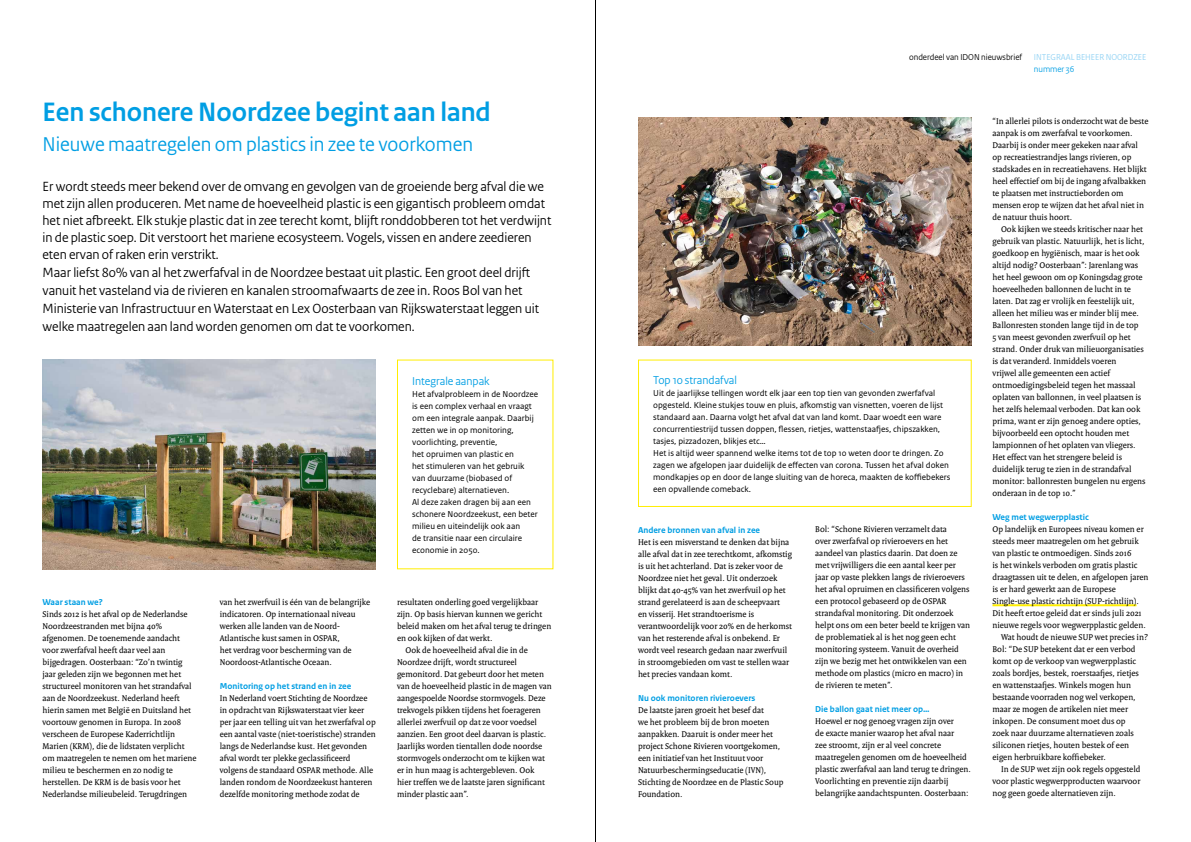
<style>
.page{position:relative;width:1191px;height:842px;background:#fff}
.page>*{position:absolute;margin:0;border:0;box-sizing:border-box;transform-origin:0 0}
._1_Titel{font:700 28px "Rijksoverheid Sans Heading";color:#009ee3}
._1_Titel-2{font:21px "Rijksoverheid Sans Heading";color:#009ee3}
._2_Introductie{font:14px/17px "Rijksoverheid Sans Heading";color:#000}
._5_Broodtekst{font:12px "Rijksoverheid Sans Heading";color:#009ee3}
._5_Broodtekst-2{font:9px/12px "Rijksoverheid Serif";color:#000}
._5_Broodtekst-3{font:9px/12px "Rijksoverheid Sans Text";color:#000}
._3_Kop1{font:700 9px "Rijksoverheid Sans Text";color:#009ee3}
._8_Link_Nieuwsbrief{font:9px/12px "Rijksoverheid Sans Heading";color:#91d2f4}
._10_RO_Broodtekst_Se{font:9px "Rijksoverheid Sans Heading";color:#000}
.s1{color:#009ee3}
</style>
<div class="page">
<div style="left:638px;top:360px;width:333px;height:147px;border:1px solid #fe0"></div>
<hr style="left:992px;top:604px;width:144px;height:2px;background:#fe0">
<hr style="left:595px;top:0;width:1px;height:842px;background:#000">
<img style="left:43px;top:360px;width:333px;height:209px">
<img style="left:638px;top:118px;width:333px;height:228px">
<h1 class="_1_Titel" style="left:43px;top:96px;width:450px">Een schonere Noordzee begint aan land</h1>
<h1 class="_1_Titel-2" style="left:43px;top:132px;width:432px">Nieuwe maatregelen om plastics in zee te voorkomen</h1>
<p class="_2_Introductie" style="left:43px;top:178px;width:510px">Er wordt steeds meer bekend over de omvang en gevolgen van de groeiende berg afval die we met zijn allen produceren. Met name de hoeveelheid plastic is een gigantisch probleem omdat het niet afbreekt. Elk stukje plastic dat in zee terecht komt, blijft ronddobberen tot het verdwijnt in de plastic soep. Dit verstoort het mariene ecosysteem. Vogels, vissen en andere zeedieren eten ervan of raken erin verstrikt.</p>
<p class="_2_Introductie" style="left:43px;top:264px;width:498px;line-height:18px">Maar liefst 80% van al het zwerfafval in de Noordzee bestaat uit plastic. Een groot deel drijft vanuit het vasteland via de rivieren en kanalen stroomafwaarts de zee in. Roos Bol van het Ministerie van Infrastructuur en Waterstaat en Lex Oosterbaan van Rijkswaterstaat leggen uit welke maatregelen aan land worden genomen om dat te voorkomen.</p>
<h2 class="_3_Kop1" style="left:43px;top:597px;width:62px">Waar staan we?</h2>
<p class="_5_Broodtekst-2" style="left:43px;top:608px;width:155px">Sinds 2012 is het afval op de Nederlandse Noordzeestranden met bijna 40% afgenomen. De toenemende aandacht voor zwerfafval heeft daar veel aan bijgedragen. Oosterbaan: “Zo’n twintig jaar geleden zijn we begonnen met het structureel monitoren van het strandafval aan de Noordzeekust. Nederland heeft hierin samen met België en Duitsland het voortouw genomen in Europa. In 2008 verscheen de Europese Kaderrichtlijn Marien (KRM), die de lidstaten verplicht om maatregelen te nemen om het mariene milieu te beschermen en zo nodig te herstellen. De KRM is de basis voor het Nederlandse milieubeleid. Terugdringen</p>
<p class="_5_Broodtekst-2" style="left:220px;top:596px;width:152px">van het zwerfvuil is één van de belangrijke indicatoren. Op internationaal niveau werken alle landen van de Noord-Atlantische kust samen in OSPAR,<br>het verdrag voor bescherming van de Noordoost-Atlantische Oceaan.</p>
<h2 class="_3_Kop1" style="left:220px;top:681px;width:133px">Monitoring op het strand en in zee</h2>
<p class="_5_Broodtekst-2" style="left:220px;top:692px;width:157px">In Nederland voert Stichting de Noordzee in opdracht van Rijkswaterstaat vier keer per jaar een telling uit van het zwerfafval op een aantal vaste (niet-toeristische) stranden langs de Nederlandse kust. Het gevonden afval wordt ter plekke geclassificeerd volgens de standaard OSPAR methode. Alle landen rondom de Noordzeekust hanteren dezelfde monitoring methode zodat de</p>
<p class="_5_Broodtekst" style="left:412px;top:374px;width:79px">Integrale aanpak</p>
<p class="_5_Broodtekst-3" style="left:412px;top:388px;width:128px">Het afvalprobleem in de Noordzee is een complex verhaal en vraagt om een integrale aanpak. Daarbij zetten we in op monitoring, voorlichting, preventie,</p>
<p class="_5_Broodtekst-3" style="left:412px;top:448px;width:114px">het opruimen van plastic en het stimuleren van het gebruik van duurzame (biobased of recyclebare) alternatieven.</p>
<p class="_5_Broodtekst-3" style="left:412px;top:496px;width:127px">Al deze zaken dragen bij aan een schonere Noordzeekust, een beter milieu en uiteindelijk ook aan<br>de transitie naar een circulaire economie in 2050.</p>
<p class="_5_Broodtekst-2" style="left:397px;top:596px;width:156px">resultaten onderling goed vergelijkbaar zijn. Op basis hiervan kunnen we gericht beleid maken om het afval terug te dringen en ook kijken of dat werkt.</p>
<p class="_5_Broodtekst-2" style="left:405px;top:644px;width:124px">Ook de hoeveelheid afval die in de</p>
<p class="_5_Broodtekst-2" style="left:397px;top:656px;width:156px">Noordzee drijft, wordt structureel gemonitord. Dat gebeurt door het meten van de hoeveelheid plastic in de magen van aangespoelde Noordse stormvogels. Deze trekvogels pikken tijdens het foerageren allerlei zwerfvuil op dat ze voor voedsel aanzien. Een groot deel daarvan is plastic.<br>Jaarlijks worden tientallen dode noordse stormvogels onderzocht om te kijken wat er in hun maag is achtergebleven. Ook<br>hier treffen we de laatste jaren significant minder plastic aan”.</p>
<p class="_10_RO_Broodtekst_Se" style="left:909px;top:52px;width:114px">onderdeel van IDON nieuwsbrief</p>
<p class="_8_Link_Nieuwsbrief" style="left:1034px;top:51px;width:114px">INTEGRAAL BEHEER NOORDZEE <span class="s1">nummer 36</span></p>
<p class="_5_Broodtekst" style="left:653px;top:373px;width:85px">Top 10 strandafval</p>
<p class="_5_Broodtekst-3" style="left:653px;top:387px;width:291px">Uit de jaarlijkse tellingen wordt elk jaar een top tien van gevonden zwerfafval opgesteld. Kleine stukjes touw en pluis, afkomstig van visnetten, voeren de lijst standaard aan. Daarna volgt het afval dat van land komt. Daar woedt een ware concurrentiestrijd tussen doppen, flessen, rietjes, wattenstaafjes, chipszakken, tasjes, pizzadozen, blikjes etc…</p>
<p class="_5_Broodtekst-3" style="left:653px;top:447px;width:299px">Het is altijd weer spannend welke items tot de top 10 weten door te dringen. Zo zagen we afgelopen jaar duidelijk de effecten van corona. Tussen het afval doken mondkapjes op en door de lange sluiting van de horeca, maakten de koffiebekers een opvallende comeback.</p>
<h2 class="_3_Kop1" style="left:638px;top:525px;width:124px">Andere bronnen van afval in zee</h2>
<p class="_5_Broodtekst-2" style="left:638px;top:536px;width:155px">Het is een misverstand te denken dat bijna alle afval dat in zee terechtkomt, afkomstig is uit het achterland. Dat is zeker voor de Noordzee niet het geval. Uit onderzoek blijkt dat 40-45% van het zwerfvuil op het strand gerelateerd is aan de scheepvaart<br>en visserij. Het strandtoerisme is verantwoordelijk voor 20% en de herkomst van het resterende afval is onbekend. Er wordt veel research gedaan naar zwerfvuil in stroomgebieden om vast te stellen waar het precies vandaan komt.</p>
<h2 class="_3_Kop1" style="left:638px;top:693px;width:119px">Nu ook monitoren rivieroevers</h2>
<p class="_5_Broodtekst-2" style="left:638px;top:704px;width:147px">De laatste jaren groeit het besef dat<br>we het probleem bij de bron moeten aanpakken. Daaruit is onder meer het project Schone Rivieren voortgekomen, een initiatief van het Instituut voor Natuurbeschermingseducatie (IVN), Stichting de Noordzee en de Plastic Soup Foundation.</p>
<p class="_5_Broodtekst-2" style="left:815px;top:523px;width:133px">Bol: “Schone Rivieren verzamelt data</p>
<p class="_5_Broodtekst-2" style="left:815px;top:535px;width:156px">over zwerfafval op rivieroevers en het aandeel van plastics daarin. Dat doen ze met vrijwilligers die een aantal keer per jaar op vaste plekken langs de rivieroevers het afval opruimen en classificeren volgens een protocol gebaseerd op de OSPAR strandafval monitoring. Dit onderzoek helpt ons om een beter beeld te krijgen van de problematiek al is het nog geen echt monitoring systeem. Vanuit de overheid zijn we bezig met het ontwikkelen van een methode om plastics (micro en macro) in de rivieren te meten”.</p>
<h2 class="_3_Kop1" style="left:815px;top:704px;width:116px">Die ballon gaat niet meer op…</h2>
<p class="_5_Broodtekst-2" style="left:815px;top:715px;width:157px">Hoewel er nog genoeg vragen zijn over<br>de exacte manier waarop het afval naar<br>zee stroomt, zijn er al veel concrete maatregelen genomen om de hoeveelheid plastic zwerfafval aan land terug te dringen.<br>Voorlichting en preventie zijn daarbij belangrijke aandachtspunten. Oosterbaan:</p>
<p class="_5_Broodtekst-2" style="left:992px;top:115px;width:157px">“In allerlei pilots is onderzocht wat de beste aanpak is om zwerfafval te voorkomen.<br>Daarbij is onder meer gekeken naar afval op recreatiestrandjes langs rivieren, op stadskades en in recreatiehavens. Het blijkt heel effectief om bij de ingang afvalbakken te plaatsen met instructieborden om mensen erop te wijzen dat het afval niet in de natuur thuis hoort.</p>
<p class="_5_Broodtekst-2" style="left:1001px;top:223px;width:143px">Ook kijken we steeds kritischer naar het</p>
<p class="_5_Broodtekst-2" style="left:992px;top:235px;width:154px">gebruik van plastic. Natuurlijk, het is licht, goedkoop en hygiënisch, maar is het ook altijd nodig? Oosterbaan”: Jarenlang was het heel gewoon om op Koningsdag grote hoeveelheden ballonnen de lucht in te laten. Dat zag er vrolijk en feestelijk uit, alleen het milieu was er minder blij mee.<br>Ballonresten stonden lange tijd in de top<br>5 van meest gevonden zwerfvuil op het strand. Onder druk van milieuorganisaties is dat veranderd. Inmiddels voeren<br>vrijwel alle gemeenten een actief ontmoedigingsbeleid tegen het massaal oplaten van ballonnen, in veel plaatsen is het zelfs helemaal verboden. Dat kan ook prima, want er zijn genoeg andere opties, bijvoorbeeld een optocht houden met lampionnen of het oplaten van vliegers.<br>Het effect van het strengere beleid is duidelijk terug te zien in de strandafval monitor: ballonresten bungelen nu ergens onderaan in de top 10.”</p>
<h2 class="_3_Kop1" style="left:992px;top:512px;width:98px">Weg met wegwerpplastic</h2>
<p class="_5_Broodtekst-2" style="left:992px;top:523px;width:157px">Op landelijk en Europees niveau komen er steeds meer maatregelen om het gebruik van plastic te ontmoedigen. Sinds 2016<br>is het winkels verboden om gratis plastic draagtassen uit te delen, en afgelopen jaren is er hard gewerkt aan de Europese</p>
<p class="_5_Broodtekst-2" style="left:992px;top:595px;width:155px">Single-use plastic richtijn (SUP-richtlijn).<br>Dit heeft ertoe geleid dat er sinds juli 2021 nieuwe regels voor wegwerpplastic gelden.</p>
<p class="_5_Broodtekst-2" style="left:1001px;top:631px;width:148px">Wat houdt de nieuwe SUP wet precies in?</p>
<p class="_5_Broodtekst-2" style="left:992px;top:643px;width:148px">Bol: “De SUP betekent dat er een verbod komt op de verkoop van wegwerpplastic zoals bordjes, bestek, roerstaafjes, rietjes en wattenstaafjes. Winkels mogen hun bestaande voorraden nog wel verkopen, maar ze mogen de artikelen niet meer inkopen. De consument moet dus op zoek naar duurzame alternatieven zoals siliconen rietjes, houten bestek of een eigen herbruikbare koffiebeker.</p>
<p class="_5_Broodtekst-2" style="left:1001px;top:763px;width:141px">In de SUP wet zijn ook regels opgesteld</p>
<p class="_5_Broodtekst-2" style="left:992px;top:775px;width:149px">voor plastic wegwerpproducten waarvoor nog geen goede alternatieven zijn.</p>
</div>
